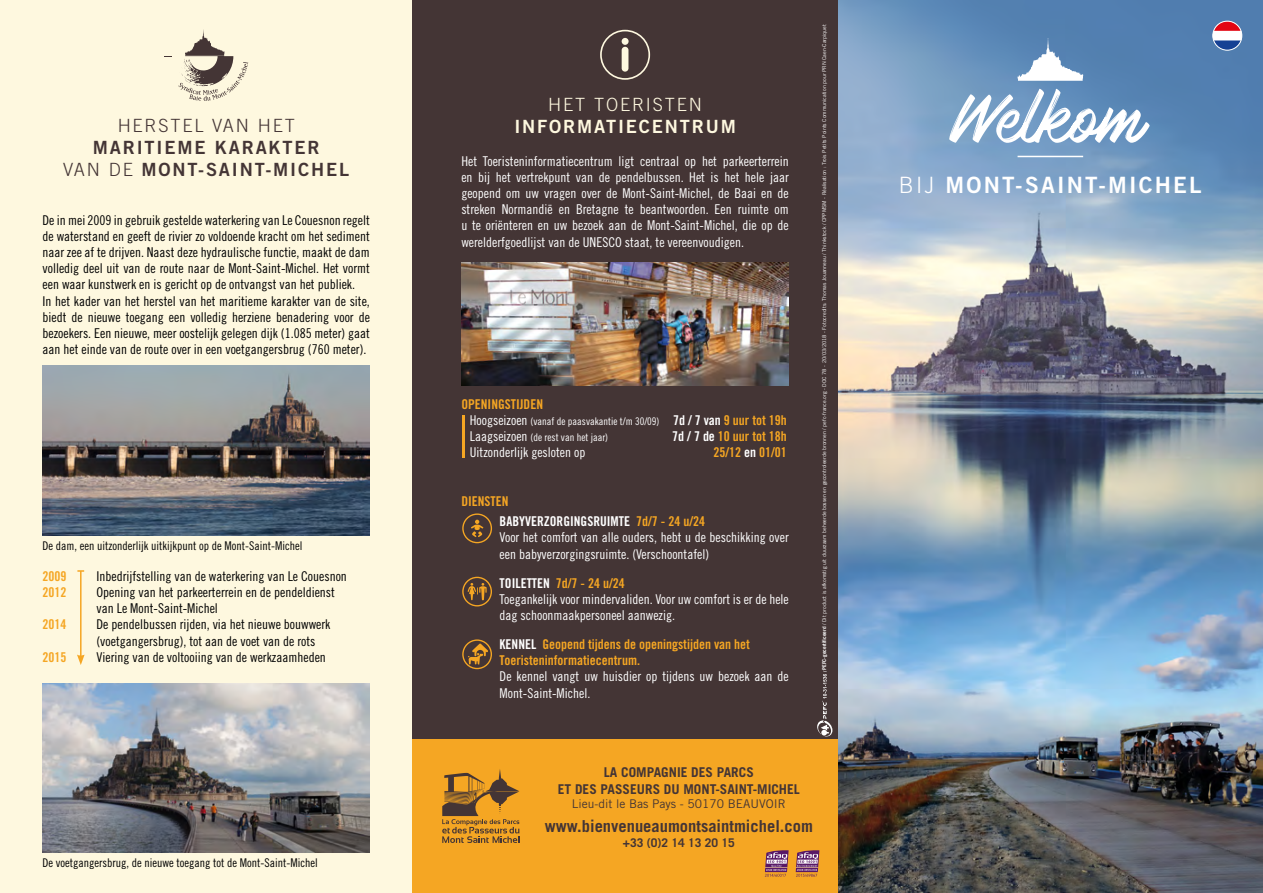
<style>
.page{position:relative;width:1263px;height:893px;background:#fff}
.page>*{position:absolute;margin:0;border:0;box-sizing:border-box;transform-origin:0 0}
.t1{font:22.5px "Trade Gothic LT Std Bd 2";letter-spacing:.1em;color:#fff}
.t2{font:18.15px/21.9px "Trade Gothic LT Std Bd 2";letter-spacing:.1em;color:#443535;text-align:center}
.t3{font:18.15px "Trade Gothic LT Std Bd 2";letter-spacing:.1em;color:#fef8df}
.t4{font:300 18.15px "Trade Gothic LT Std";letter-spacing:.1em;color:#443535}
.t5{font:300 18.15px "Trade Gothic LT Std";letter-spacing:.1em;color:#fef8df}
.t6{font:700 16.5px "Trade Gothic LT Std";color:#443535}
.t7{font:13.5px/16.2px "Trade Gothic LT Std Cn 18";color:#000}
.t8{font:13.5px/16.2px "Trade Gothic LT Std Cn 18";color:#fff}
.t9{font:13.5px/16.2px "Trade Gothic LT Std Bd Cn 20";color:#f5a623}
.t10{font:700 13.5px/16.2px "Trade Gothic LT Std";color:#443535;text-align:center}
.t11{font:13.5px/20.4px "Trade Gothic LT Std Bd Cn 20";color:#fff}
.t12{font:12px "Trade Gothic LT Std Cn 18";color:#000}
.t13{font:12px "Trade Gothic LT Std";color:#443535}
.t14{font:700 12px "Trade Gothic LT Std";color:#443535}
.t15{font:10.5px/16.2px "Trade Gothic LT Std Cn 18";color:#fff}
.t16{font:5.25px "Trade Gothic LT Std";color:#fff}
.s1{font-family:"Trade Gothic LT Std";font-weight:300}
.s2{font-size:13.5px}
.s3{font-family:"Trade Gothic LT Std Bd Cn 20";font-size:13.5px}
.s4{font-family:"Trade Gothic LT Std Bd Cn 20";font-size:13.5px;color:#f5a623}
.s5{color:#fff}
.s6{color:#f5a623}
.s7{font-weight:700}
</style>
<div class="page">
<div style="left:0;top:0;width:412px;height:893px;background:#fef8df"></div>
<img style="left:43px;top:366px;width:327px;height:169px">
<img style="left:838px;top:0;width:425px;height:893px">
<div style="left:412px;top:0;width:426px;height:893px;background:#443535"></div>
<div style="left:412px;top:740px;width:426px;height:153px;background:#f5a623"></div>
<svg style="left:178px;top:30px;width:70px;height:71px"></svg>
<img style="left:43px;top:683px;width:327px;height:169px">
<hr style="left:80px;top:571px;width:2px;height:86px;background:#f5a623">
<svg style="left:77px;top:570px;width:7px;height:2px"></svg>
<svg style="left:77px;top:654px;width:8px;height:11px"></svg>
<img style="left:461px;top:263px;width:328px;height:123px">
<svg style="left:600px;top:30px;width:50px;height:50px"></svg>
<svg style="left:602px;top:31px;width:46px;height:47px"></svg>
<hr style="left:462px;top:415px;width:3px;height:42px;background:#f5a623">
<svg style="left:462px;top:513px;width:30px;height:30px"></svg>
<svg style="left:462px;top:639px;width:30px;height:30px"></svg>
<svg style="left:462px;top:577px;width:30px;height:29px"></svg>
<svg style="left:442px;top:769px;width:77px;height:74px"></svg>
<svg style="left:949px;top:89px;width:201px;height:54px"></svg>
<svg style="left:1017px;top:38px;width:66px;height:43px"></svg>
<hr style="left:1017px;top:156px;width:66px;height:1px;background:#fff">
<svg style="left:765px;top:850px;width:24px;height:27px"></svg>
<svg style="left:796px;top:850px;width:23px;height:27px"></svg>
<svg style="left:817px;top:671px;width:15px;height:66px"></svg>
<svg style="left:1213px;top:21px;width:29px;height:10px"></svg>
<div style="left:1213px;top:31px;width:29px;height:9px;background:#fff"></div>
<svg style="left:1213px;top:40px;width:29px;height:10px"></svg>
<div style="left:1212px;top:21px;width:30px;height:30px;border:1px solid #fff;border-radius:50%"></div>
<h2 class="t4" style="left:118px;top:115px;width:179px">HERSTEL VAN HET</h2>
<h2 class="t2" style="left:63px;top:136px;width:287px">MARITIEME KARAKTER<br><span class="s1">VAN DE</span> MONT-SAINT-MICHEL</h2>
<p class="t7" style="left:43px;top:211px;width:329px">De in mei 2009 in gebruik gestelde waterkering van Le Couesnon regelt de waterstand en geeft de rivier zo voldoende kracht om het sediment naar zee af te drijven. Naast deze hydraulische functie, maakt de dam volledig deel uit van de route naar de Mont-Saint-Michel. Het vormt een waar kunstwerk en is gericht op de ontvangst van het publiek.<br>In het kader van het herstel van het maritieme karakter van de site, biedt de nieuwe toegang een volledig herziene benadering voor de bezoekers. Een nieuwe, meer oostelijk gelegen dijk (1.085 meter) gaat aan het einde van de route over in een voetgangersbrug (760 meter).</p>
<p class="t12" style="left:43px;top:539px;width:261px">De dam, een uitzonderlijk uitkijkpunt op de Mont-Saint-Michel</p>
<p class="t9" style="left:43px;top:568px;width:25px">2009</p>
<p class="t7" style="left:97px;top:568px;width:252px">Inbedrijfstelling van de waterkering van Le Couesnon</p>
<p class="t9" style="left:43px;top:584px;width:25px">2012</p>
<p class="t7" style="left:97px;top:584px;width:240px">Opening van het parkeerterrein en de pendeldienst van Le Mont-Saint-Michel</p>
<p class="t9" style="left:43px;top:616px;width:25px">2014</p>
<p class="t7" style="left:97px;top:616px;width:235px">De pendelbussen rijden, via het nieuwe bouwwerk (voetgangersbrug), tot aan de voet van de rots</p>
<p class="t9" style="left:43px;top:649px;width:25px">2015</p>
<p class="t7" style="left:97px;top:649px;width:231px">Viering van de voltooiing van de werkzaamheden</p>
<p class="t12" style="left:43px;top:855px;width:277px">De voetgangersbrug, de nieuwe toegang tot de Mont-Saint-Michel</p>
<h2 class="t5" style="left:548px;top:94px;width:155px">HET TOERISTEN</h2>
<h2 class="t3" style="left:514px;top:115px;width:223px">INFORMATIECENTRUM</h2>
<p class="t8" style="left:461px;top:152px;width:329px;text-align:justify">Het Toeristeninformatiecentrum ligt centraal op het parkeerterrein en bij het vertrekpunt van de pendelbussen. Het is het hele jaar geopend om uw vragen over de Mont-Saint-Michel, de Baai en de streken Normandië en Bretagne te beantwoorden. Een ruimte om u te oriënteren en uw bezoek aan de Mont-Saint-Michel, die op de werelderfgoedlijst van de UNESCO staat, te vereenvoudigen.</p>
<p class="t9" style="left:461px;top:396px;width:83px">OPENINGSTIJDEN</p>
<p class="t15" style="left:470px;top:413px;width:319px"><span class="s2">Hoogseizoen</span> (vanaf de paasvakantie t/m 30/09) <span class="s3">7d / 7 van</span> <span class="s4">9 uur tot 19h<br></span><span class="s2">Laagseizoen</span> (de rest van het jaar)</p>
<p class="t9" style="left:672px;top:428px;width:116px"><span class="s5">7d / 7 de</span> 10 uur tot 18h</p>
<p class="t8" style="left:470px;top:444px;width:117px">Uitzonderlijk gesloten op</p>
<p class="t9" style="left:713px;top:444px;width:75px">25/12 <span class="s5">en</span> 01/01</p>
<p class="t11" style="left:500px;top:491px;width:207px;text-indent:-38px"><span class="s6">DIENSTEN<br></span>BABYVERZORGINGSRUIMTE <span class="s6">7d/7 - 24 u/24</span></p>
<p class="t8" style="left:500px;top:529px;width:291px">Voor het comfort van alle ouders, hebt u de beschikking over een babyverzorgingsruimte. (Verschoontafel)</p>
<p class="t9" style="left:500px;top:575px;width:127px"><span class="s5">TOILETTEN</span> 7d/7 - 24 u/24</p>
<p class="t8" style="left:500px;top:591px;width:291px">Toegankelijk voor mindervaliden. Voor uw comfort is er de hele dag schoonmaakpersoneel aanwezig.</p>
<p class="t9" style="left:500px;top:636px;width:252px"><span class="s5">KENNEL</span> Geopend tijdens de openingstijden van het<br>Toeristeninformatiecentrum.</p>
<p class="t8" style="left:500px;top:668px;width:291px">De kennel vangt uw huisdier op tijdens uw bezoek aan de<br>Mont-Saint-Michel.</p>
<p class="t16" style="left:821px;top:670px;width:647px;rotate:-90deg"><span class="s7">PEFC-gecertificeerd</span> / Dit product is afkomstig uit duurzaam beheerde bossen en gecontroleerde bronnen / pefc-france.org - DOC 78 - 20/03/2018 - Fotocredits: Thomas Jouanneau / Thinkstock / CPPMSM - Réalisation : Trois Petits Points Communication pour PRN Caen-Carpiquet</p>
<p class="t10" style="left:558px;top:764px;width:244px">LA COMPAGNIE DES PARCS<br>ET DES PASSEURS DU MONT-SAINT-MICHEL</p>
<p class="t13" style="left:572px;top:796px;width:215px">Lieu-dit le Bas Pays - 50170 BEAUVOIR</p>
<p class="t6" style="left:545px;top:816px;width:269px">www.bienvenueaumontsaintmichel.com</p>
<p class="t14" style="left:623px;top:835px;width:113px">+33 (0)2 14 13 20 15</p>
<h1 class="t1" style="left:899px;top:171px;width:304px"><span class="s1">BIJ</span> MONT-SAINT-MICHEL</h1>
</div>
